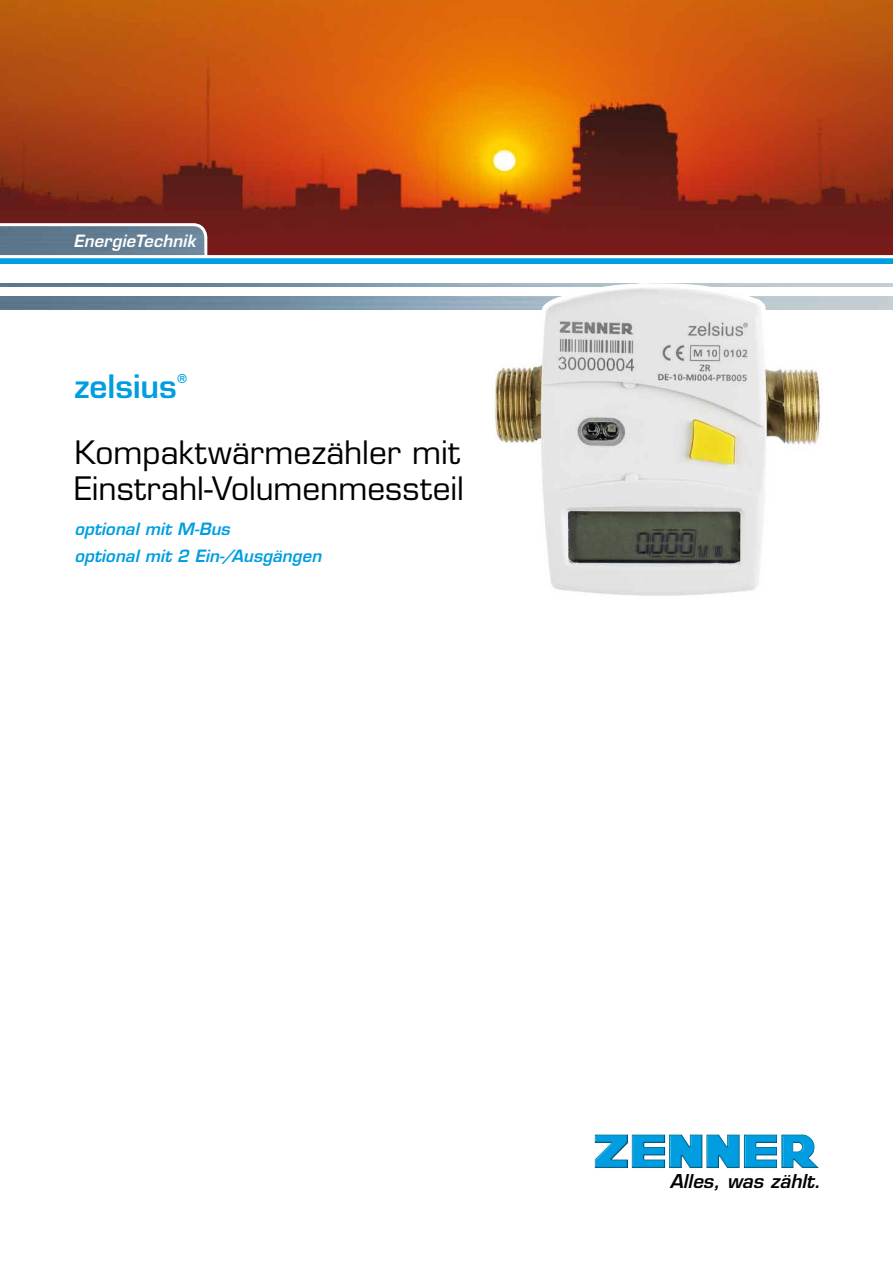
<style>
.page{position:relative;width:893px;height:1263px;background:#fff}
.page>*{position:absolute;margin:0;border:0;box-sizing:border-box;transform-origin:0 0}
.t1{font:31.5px/36px "Eurostile LT Std";color:#000}
.t2{font:600 31.5px "Eurostile LT Std";color:#009ee0}
.t3{font:italic 600 18.6px "Eurostile LT Std";color:#000}
.t4{font:italic 600 16.5px/27px "Eurostile LT Std";letter-spacing:.005em;color:#009ee0}
.t5{font:italic 600 16.5px "Eurostile LT Std";letter-spacing:.015em;color:#fff}
.t6{font:600 12px "Eurostile LT Std";color:#009ee0}
</style>
<div class="page">
<img style="left:0;top:0;width:893px;height:255px">
<svg style="left:0;top:223px;width:207px;height:32px;background:#72899b"></svg>
<img style="left:0;top:296px;width:893px;height:13px">
<img style="left:0;top:284px;width:893px;height:3px">
<div style="left:0;top:258px;width:893px;height:6px;background:#009ee0"></div>
<img style="left:781px;top:1134px;width:38px;height:34px">
<img style="left:490px;top:284px;width:334px;height:312px">
<p class="t5" style="left:73px;top:231px;width:124px">EnergieTechnik</p>
<p class="t2" style="left:74px;top:367px;width:104px">zelsius</p>
<p class="t6" style="left:177px;top:371px;width:11px">®</p>
<p class="t1" style="left:74px;top:434px;width:391px">Kompaktwärmezähler mit<br>Einstrahl-Volumenmessteil</p>
<p class="t4" style="left:74px;top:516px;width:248px">optional mit M-Bus<br>optional mit 2 Ein-/Ausgängen</p>
<p class="t3" style="left:670px;top:1170px;width:152px">Alles, was zählt.</p>
</div>
